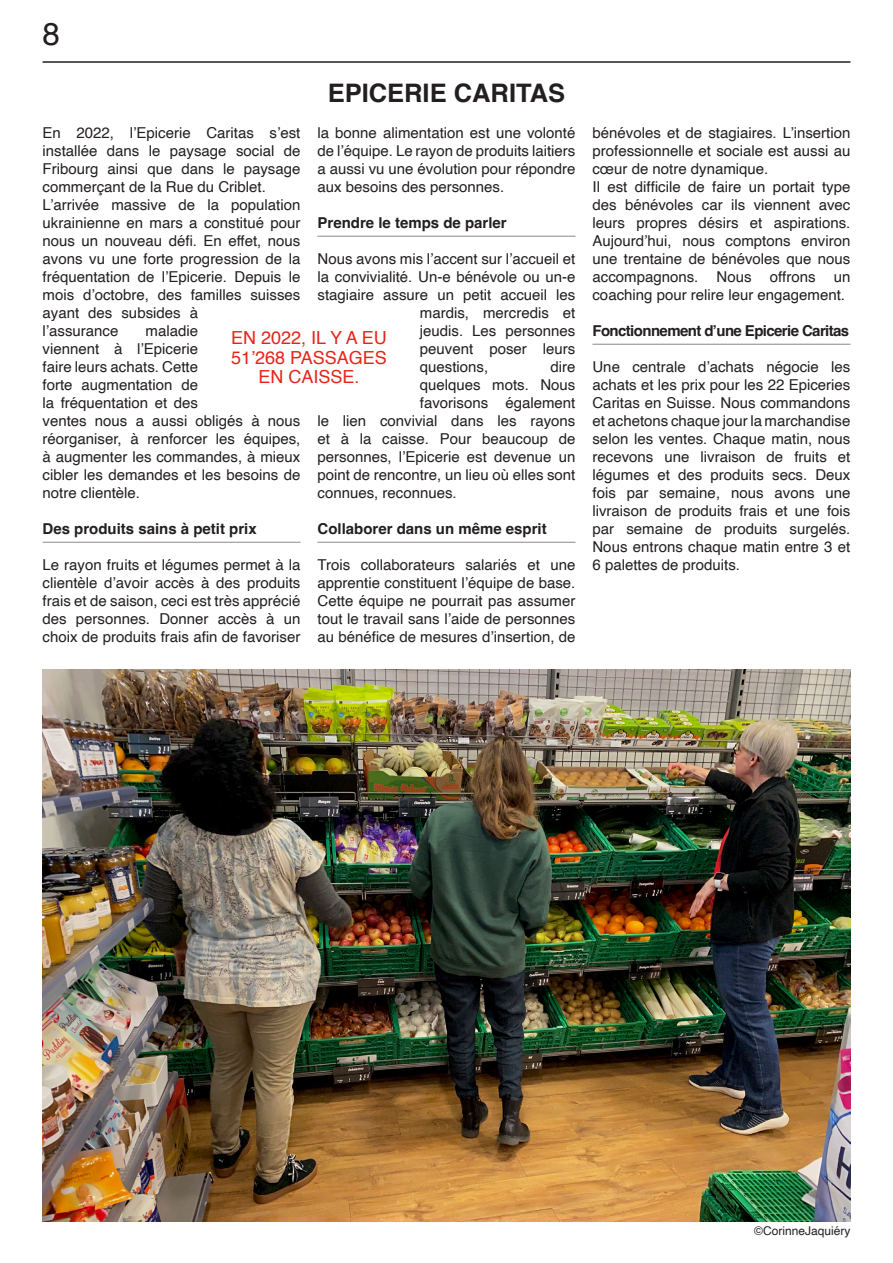
<style>
.page{position:relative;width:893px;height:1263px;background:#fff}
.page>*{position:absolute;margin:0;border:0;box-sizing:border-box;transform-origin:0 0}
.t1{font:31.5px "Helvetica";color:#231f20}
.t2{font:700 25.5px "Helvetica";color:#231f20}
.t3{font:18px/19.5px "Helvetica";color:#e72419;text-align:center}
.t4{font:15px/18px "Helvetica";color:#231f20;text-align:justify}
.t5{font:700 15px "Helvetica";color:#231f20}
.t6{font:700 15px "Helvetica";letter-spacing:-.04em;color:#231f20}
.t7{font:12px "Helvetica";color:#231f20}
</style>
<div class="page">
<hr style="left:43px;top:61px;width:807px;height:2px;background:#231f20">
<hr style="left:43px;top:542px;width:257px;height:1px;background:#95979a">
<hr style="left:317px;top:236px;width:258px;height:1px;background:#95979a">
<hr style="left:317px;top:542px;width:258px;height:1px;background:#95979a">
<img style="left:43px;top:669px;width:807px;height:552px">
<hr style="left:592px;top:344px;width:258px;height:1px;background:#95979a">
<h1 class="t1" style="left:43px;top:10px;width:19px">8</h1>
<h2 class="t2" style="left:328px;top:78px;width:239px">EPICERIE CARITAS</h2>
<p class="t4" style="left:43px;top:124px;width:259px;text-align:left">En 2022, l’Epicerie Caritas s’est installée dans le paysage social de<br>Fribourg ainsi que dans le paysage commerçant de la Rue du Criblet.<br>L’arrivée massive de la population ukrainienne en mars a constitué pour nous un nouveau défi. En effet, nous avons vu une forte progression de la fréquentation de l’Epicerie. Depuis le mois d’octobre, des familles suisses ayant des subsides à<br>l’assurance</p>
<p class="t4" style="left:317px;top:124px;width:259px">la bonne alimentation est une volonté de l’équipe. Le rayon de produits laitiers a aussi vu une évolution pour répondre aux besoins des personnes.</p>
<p class="t5" style="left:317px;top:214px;width:191px">Prendre le temps de parler</p>
<p class="t4" style="left:317px;top:250px;width:259px">Nous avons mis l’accent sur l’accueil et</p>
<p class="t4" style="left:317px;top:268px;width:259px">la convivialité. Un-e bénévole ou un-e</p>
<p class="t4" style="left:317px;top:286px;width:259px">stagiaire assure un petit accueil les</p>
<p class="t4" style="left:420px;top:304px;width:157px">mardis, mercredis et</p>
<p class="t4" style="left:420px;top:322px;width:157px">jeudis. Les personnes</p>
<p class="t4" style="left:420px;top:340px;width:157px">peuvent poser leurs</p>
<p class="t4" style="left:420px;top:358px;width:70px">questions,</p>
<p class="t4" style="left:550px;top:358px;width:27px">dire</p>
<p class="t4" style="left:420px;top:376px;width:157px">quelques mots. Nous</p>
<p class="t4" style="left:420px;top:394px;width:157px">favorisons également</p>
<p class="t4" style="left:317px;top:412px;width:259px">le lien convivial dans les rayons</p>
<p class="t4" style="left:317px;top:430px;width:259px">et à la caisse. Pour beaucoup de</p>
<p class="t4" style="left:317px;top:448px;width:259px">personnes, l’Epicerie est devenue un</p>
<p class="t4" style="left:317px;top:466px;width:259px">point de rencontre, un lieu où elles sont</p>
<p class="t4" style="left:317px;top:484px;width:141px">connues, reconnues.</p>
<p class="t5" style="left:317px;top:520px;width:231px">Collaborer dans un même esprit</p>
<p class="t4" style="left:317px;top:556px;width:259px">Trois collaborateurs salariés et une apprentie constituent l’équipe de base.<br>Cette équipe ne pourrait pas assumer tout le travail sans l’aide de personnes au bénéfice de mesures d’insertion, de</p>
<p class="t4" style="left:43px;top:322px;width:259px;text-align:left;text-indent:103px">maladie<br>viennent à l’Epicerie<br>faire leurs achats. Cette<br>forte augmentation de<br>la fréquentation et des<br>ventes nous a aussi obligés à nous réorganiser, à renforcer les équipes, à augmenter les commandes, à mieux cibler les demandes et les besoins de notre clientèle.</p>
<p class="t5" style="left:43px;top:520px;width:216px">Des produits sains à petit prix</p>
<p class="t4" style="left:43px;top:556px;width:259px">Le rayon fruits et légumes permet à la clientèle d’avoir accès à des produits frais et de saison, ceci est très apprécié des personnes. Donner accès à un choix de produits frais afin de favoriser</p>
<p class="t3" style="left:231px;top:329px;width:157px">EN 2022, IL Y A EU<br>51’268 PASSAGES<br>EN CAISSE.</p>
<p class="t4" style="left:592px;top:124px;width:259px;text-align:left">bénévoles et de stagiaires. L’insertion professionnelle et sociale est aussi au cœur de notre dynamique.<br>Il est difficile de faire un portait type des bénévoles car ils viennent avec leurs propres désirs et aspirations.<br>Aujourd’hui, nous comptons environ une trentaine de bénévoles que nous accompagnons. Nous offrons un coaching pour relire leur engagement.</p>
<p class="t6" style="left:592px;top:322px;width:258px">Fonctionnement d’une Epicerie Caritas</p>
<p class="t4" style="left:592px;top:358px;width:259px">Une centrale d’achats négocie les achats et les prix pour les 22 Epiceries Caritas en Suisse. Nous commandons et achetons chaque jour la marchandise selon les ventes. Chaque matin, nous recevons une livraison de fruits et légumes et des produits secs. Deux fois par semaine, nous avons une livraison de produits frais et une fois par semaine de produits surgelés.<br>Nous entrons chaque matin entre 3 et 6 palettes de produits.</p>
<p class="t7" style="left:754px;top:1221px;width:98px">©CorinneJaquiéry</p>
</div>
